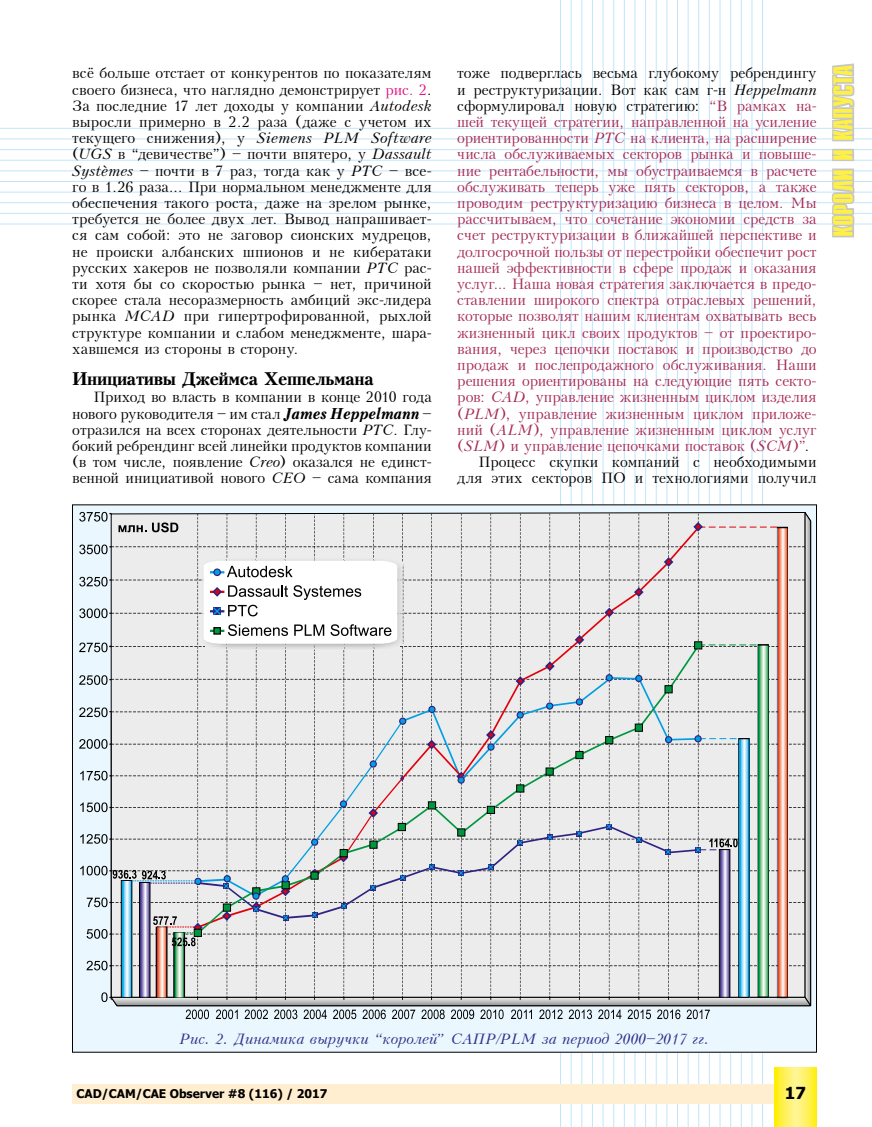
<style>
.page{position:relative;width:872px;height:1127px;background:#fff}
.page>*{position:absolute;margin:0;border:0;box-sizing:border-box;transform-origin:0 0}
.t1{font:700 22.5px "Z Compact";color:#fff046}
.t2{font:700 18px "Peterburg";letter-spacing:-.02em;color:#000}
.t3{font:700 16.5px "Tahoma";color:#000}
.t4{font:15px/16.2px "Peterburg";color:#000;text-align:justify}
.t5{font:15px "Peterburg";letter-spacing:-.005em;color:#a52a57}
.t6{font:italic 15px "Peterburg";color:#2f2f89}
.t7{font:700 12px "Tahoma";color:#000}
.s1{color:#e11283}
.s2{font-style:italic}
.s3{font-weight:700;font-style:italic}
.s4{color:#a52a57}
.s5{color:#000}
.s6{font-family:"Times New Roman"}
</style>
<div class="page">
<hr style="left:560px;top:0;width:1px;height:1127px;background:#c1e6fa">
<hr style="left:571px;top:0;width:1px;height:1127px;background:#c1e6fa">
<hr style="left:581px;top:0;width:1px;height:1127px;background:#c1e6fa">
<hr style="left:592px;top:0;width:1px;height:1127px;background:#c1e6fa">
<hr style="left:603px;top:0;width:1px;height:1127px;background:#c1e6fa">
<hr style="left:613px;top:0;width:1px;height:1127px;background:#c1e6fa">
<hr style="left:624px;top:0;width:1px;height:1127px;background:#c1e6fa">
<hr style="left:634px;top:0;width:1px;height:1127px;background:#c1e6fa">
<hr style="left:645px;top:0;width:1px;height:1127px;background:#c1e6fa">
<hr style="left:656px;top:0;width:1px;height:1127px;background:#c1e6fa">
<hr style="left:666px;top:0;width:1px;height:1127px;background:#c1e6fa">
<hr style="left:677px;top:0;width:1px;height:1127px;background:#c1e6fa">
<hr style="left:688px;top:0;width:1px;height:1127px;background:#c1e6fa">
<hr style="left:698px;top:0;width:1px;height:1127px;background:#c1e6fa">
<hr style="left:709px;top:0;width:1px;height:1127px;background:#c1e6fa">
<hr style="left:720px;top:0;width:1px;height:1127px;background:#c1e6fa">
<hr style="left:730px;top:0;width:1px;height:1127px;background:#c1e6fa">
<hr style="left:741px;top:0;width:1px;height:1127px;background:#c1e6fa">
<hr style="left:751px;top:0;width:1px;height:1127px;background:#c1e6fa">
<hr style="left:762px;top:0;width:1px;height:1127px;background:#c1e6fa">
<hr style="left:0;top:128px;width:872px;height:1px;background:#c1e6fa">
<hr style="left:0;top:139px;width:872px;height:1px;background:#c1e6fa">
<hr style="left:0;top:149px;width:872px;height:1px;background:#c1e6fa">
<hr style="left:0;top:160px;width:872px;height:1px;background:#c1e6fa">
<hr style="left:0;top:171px;width:872px;height:1px;background:#c1e6fa">
<hr style="left:0;top:181px;width:872px;height:1px;background:#c1e6fa">
<hr style="left:0;top:192px;width:872px;height:1px;background:#c1e6fa">
<hr style="left:0;top:202px;width:872px;height:1px;background:#c1e6fa">
<hr style="left:0;top:213px;width:872px;height:1px;background:#c1e6fa">
<hr style="left:0;top:224px;width:872px;height:1px;background:#c1e6fa">
<div style="left:72px;top:1084px;width:744px;height:19px;background:#ffefd0"></div>
<svg style="left:774px;top:1067px;width:42px;height:60px;background:#fff157"></svg>
<svg style="left:812px;top:63px;width:60px;height:175px"></svg>
<div style="left:72px;top:505px;width:744px;height:547px;background:#ebf7fe"></div>
<svg style="left:79px;top:512px;width:732px;height:507px;background:#d8dadb"></svg>
<p class="t4" style="left:72px;top:65px;width:361px">всё больше отстает от конкурентов по показателям своего бизнеса, что наглядно демонстрирует <span class="s1">рис. 2</span>.<br>За последние 17 лет доходы у компании <span class="s2">Autodesk </span>выросли примерно в 2.2 раза (даже с учетом их текущего снижения), у <span class="s2">Siemens PLM Software </span>(<span class="s2">UGS</span> в “девичестве”) – почти впятеро, у <span class="s2">Dassault Syst¢mes</span> – почти в 7 раз, тогда как у <span class="s2">РТС</span> – все&shy;го в 1.26 раза... При нормальном менеджменте для обеспечения такого роста, даже на зрелом рынке, требуется не более двух лет. Вывод напрашивает&shy;ся сам собой: это не заговор сионских мудрецов, не происки албанских шпионов и не кибератаки русских хакеров не позволяли компании <span class="s2">РТС</span> рас&shy;ти хотя бы со скоростью рынка – нет, причиной скорее стала несоразмерность амбиций экс-лидера рынка <span class="s2">MCAD</span> при гипертрофированной, рыхлой структуре компании и слабом менеджменте, шара&shy;хавшемся из стороны в сторону.</p>
<p class="t2" style="left:72px;top:368px;width:303px">Инициативы Джеймса Хеппельмана</p>
<p class="t4" style="left:72px;top:389px;width:361px;text-indent:21px">Приход во власть в компании в конце 2010 года нового руководителя – им стал <span class="s3">James Heppelmann</span> – отразился на всех сторонах деятельности <span class="s2">PTC</span>. Глу&shy;бокий ребрендинг всей линейки продуктов компании (в том числе, появление <span class="s2">Creo</span>) оказался не единст&shy;венной инициативой нового <span class="s2">СЕО –</span> сама компания</p>
<p class="t4" style="left:457px;top:65px;width:361px">тоже подверглась весьма глубокому ребрендингу</p>
<p class="t4" style="left:457px;top:82px;width:361px">и реструктуризации. Вот как сам г-н <span class="s2">Heppelmann</span></p>
<p class="t4" style="left:457px;top:98px;width:361px">сформулировал новую стратегию: <span class="s4">“В рамках на-</span></p>
<p class="t5" style="left:457px;top:114px;width:361px">шей текущей стратегии, направленной на усиление</p>
<p class="t5" style="left:457px;top:130px;width:361px">ориентированности <span class="s2">РТС</span> на клиента, на расширение</p>
<p class="t5" style="left:457px;top:146px;width:361px">числа обслуживаемых секторов рынка и повыше-</p>
<p class="t5" style="left:457px;top:162px;width:361px">ние рентабельности, мы обустраиваемся в расчете</p>
<p class="t5" style="left:457px;top:178px;width:361px">обслуживать теперь уже пять секторов, а также</p>
<p class="t5" style="left:457px;top:195px;width:361px">проводим реструктуризацию бизнеса в целом. Мы</p>
<p class="t5" style="left:457px;top:211px;width:361px">рассчитываем, что сочетание экономии средств за</p>
<p class="t5" style="left:457px;top:227px;width:361px">счет реструктуризации в ближайшей перспективе и</p>
<p class="t5" style="left:457px;top:243px;width:361px">долгосрочной пользы от перестройки обеспечит рост</p>
<p class="t5" style="left:457px;top:259px;width:361px">нашей эффективности в сфере продаж и оказания</p>
<p class="t5" style="left:457px;top:276px;width:361px">услуг... Наша новая стратегия заключается в предо-</p>
<p class="t5" style="left:457px;top:292px;width:361px">ставлении широкого спектра отраслевых решений,</p>
<p class="t5" style="left:457px;top:308px;width:361px">которые позволят нашим клиентам охватывать весь</p>
<p class="t5" style="left:457px;top:324px;width:361px">жизненный цикл своих продуктов – от проектиро-</p>
<p class="t5" style="left:457px;top:340px;width:361px">вания, через цепочки поставок и производство до</p>
<p class="t5" style="left:457px;top:357px;width:361px">продаж и послепродажного обслуживания. Наши</p>
<p class="t5" style="left:457px;top:373px;width:361px">решения ориентированы на следующие пять секто-</p>
<p class="t5" style="left:457px;top:389px;width:361px">ров: <span class="s2">CAD</span>, управление жизненным циклом изделия</p>
<p class="t5" style="left:457px;top:405px;width:361px">(<span class="s2">PLM</span>), управление жизненным циклом приложе-</p>
<p class="t5" style="left:457px;top:421px;width:361px">ний (<span class="s2">ALM</span>), управление жизненным циклом услуг</p>
<p class="t5" style="left:457px;top:438px;width:354px">(<span class="s2">SLM</span>) и управление цепочками поставок (<span class="s2">SCM</span>)”<span class="s5">.</span></p>
<p class="t4" style="left:478px;top:454px;width:340px">Процесс скупки компаний с необходимыми</p>
<p class="t4" style="left:457px;top:470px;width:361px">для этих секторов ПО и технологиями получил</p>
<h1 class="t1" style="left:826px;top:237px;width:174px;rotate:-90deg">КОРОЛИ И КАПУСТА</h1>
<p class="t6" style="left:180px;top:1031px;width:531px">Рис. 2. Динамика выручки “королей” САПР<span class="s6">/</span>PLM за период 2000–2017 гг.</p>
<p class="t7" style="left:77px;top:1085px;width:252px">CAD/cam/cae Observer #8 (116) / 2017</p>
<p class="t3" style="left:785px;top:1081px;width:23px">17</p>
</div>
